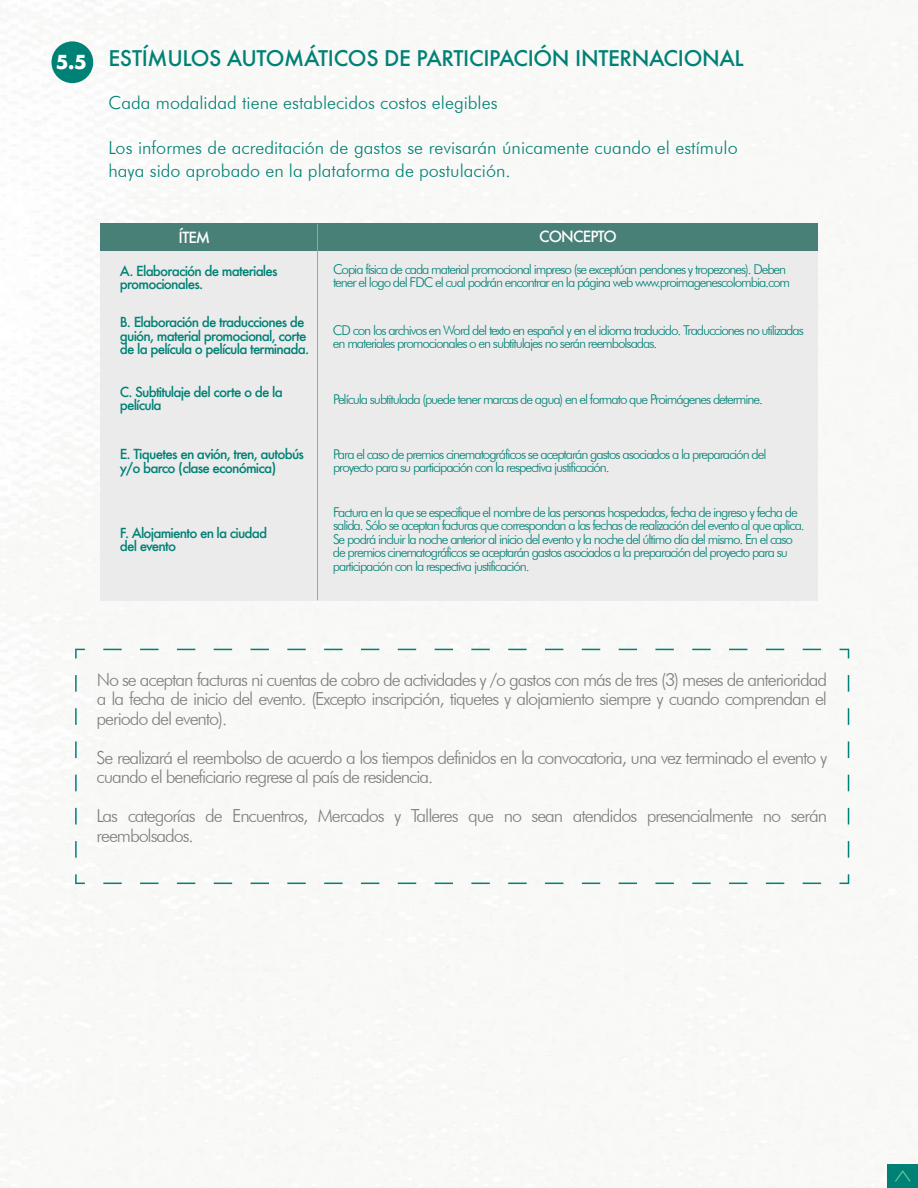
<style>
.page{position:relative;width:918px;height:1188px;background:#fff}
.page>*{position:absolute;margin:0;border:0;box-sizing:border-box;transform-origin:0 0}
.t1{font:500 21px "Futura";letter-spacing:-.02em;color:#008175}
.t2{font:700 18.75px "Futura";color:#fff}
.t3{font:300 18px/19.5px "Futura BT";letter-spacing:-.06em;color:#7e7f80}
.t4{font:300 18px/22.5px "Futura BT";color:#008175}
.t5{font:500 15px "Futura";letter-spacing:-.06em;color:#fff}
.t6{font:300 13.5px/13.5px "Futura BT";letter-spacing:-.08em;color:#008175}
.t7{font:500 13.5px/13.5px "Futura";letter-spacing:-.06em;color:#008175}
</style>
<div class="page">
<img style="left:0;top:0;width:918px;height:1188px">
<div style="left:887px;top:1164px;width:31px;height:24px;background:#008175"></div>
<svg style="left:895px;top:1170px;width:16px;height:12px"></svg>
<div style="left:100px;top:251px;width:717px;height:349px;background:#ebebec"></div>
<div style="left:100px;top:223px;width:717px;height:28px;background:#487f77"></div>
<svg style="left:840px;top:874px;width:9px;height:10px"></svg>
<svg style="left:103px;top:883px;width:19px;height:1px"></svg>
<svg style="left:140px;top:883px;width:19px;height:1px"></svg>
<svg style="left:177px;top:883px;width:18px;height:1px"></svg>
<svg style="left:214px;top:883px;width:18px;height:1px"></svg>
<svg style="left:251px;top:883px;width:18px;height:1px"></svg>
<svg style="left:287px;top:883px;width:19px;height:1px"></svg>
<svg style="left:324px;top:883px;width:19px;height:1px"></svg>
<svg style="left:361px;top:883px;width:18px;height:1px"></svg>
<svg style="left:398px;top:883px;width:18px;height:1px"></svg>
<svg style="left:435px;top:883px;width:18px;height:1px"></svg>
<svg style="left:471px;top:883px;width:19px;height:1px"></svg>
<svg style="left:508px;top:883px;width:19px;height:1px"></svg>
<svg style="left:545px;top:883px;width:18px;height:1px"></svg>
<svg style="left:582px;top:883px;width:18px;height:1px"></svg>
<svg style="left:619px;top:883px;width:18px;height:1px"></svg>
<svg style="left:655px;top:883px;width:19px;height:1px"></svg>
<svg style="left:692px;top:883px;width:19px;height:1px"></svg>
<svg style="left:729px;top:883px;width:18px;height:1px"></svg>
<svg style="left:766px;top:883px;width:18px;height:1px"></svg>
<svg style="left:803px;top:883px;width:18px;height:1px"></svg>
<svg style="left:75px;top:874px;width:10px;height:10px"></svg>
<svg style="left:75px;top:675px;width:2px;height:17px"></svg>
<svg style="left:75px;top:708px;width:2px;height:17px"></svg>
<svg style="left:75px;top:741px;width:2px;height:17px"></svg>
<svg style="left:75px;top:775px;width:2px;height:16px"></svg>
<svg style="left:75px;top:808px;width:2px;height:16px"></svg>
<svg style="left:75px;top:841px;width:2px;height:17px"></svg>
<svg style="left:75px;top:649px;width:10px;height:9px"></svg>
<svg style="left:103px;top:649px;width:19px;height:1px"></svg>
<svg style="left:140px;top:649px;width:19px;height:1px"></svg>
<svg style="left:177px;top:649px;width:18px;height:1px"></svg>
<svg style="left:214px;top:649px;width:18px;height:1px"></svg>
<svg style="left:251px;top:649px;width:18px;height:1px"></svg>
<svg style="left:287px;top:649px;width:19px;height:1px"></svg>
<svg style="left:324px;top:649px;width:19px;height:1px"></svg>
<svg style="left:361px;top:649px;width:18px;height:1px"></svg>
<svg style="left:398px;top:649px;width:18px;height:1px"></svg>
<svg style="left:435px;top:649px;width:18px;height:1px"></svg>
<svg style="left:471px;top:649px;width:19px;height:1px"></svg>
<svg style="left:508px;top:649px;width:19px;height:1px"></svg>
<svg style="left:545px;top:649px;width:18px;height:1px"></svg>
<svg style="left:582px;top:649px;width:18px;height:1px"></svg>
<svg style="left:619px;top:649px;width:18px;height:1px"></svg>
<svg style="left:655px;top:649px;width:19px;height:1px"></svg>
<svg style="left:692px;top:649px;width:19px;height:1px"></svg>
<svg style="left:729px;top:649px;width:18px;height:1px"></svg>
<svg style="left:766px;top:649px;width:18px;height:1px"></svg>
<svg style="left:803px;top:649px;width:18px;height:1px"></svg>
<svg style="left:840px;top:649px;width:9px;height:9px"></svg>
<svg style="left:848px;top:675px;width:1px;height:17px"></svg>
<svg style="left:848px;top:708px;width:1px;height:17px"></svg>
<svg style="left:848px;top:741px;width:1px;height:17px"></svg>
<svg style="left:848px;top:775px;width:1px;height:16px"></svg>
<svg style="left:848px;top:808px;width:1px;height:16px"></svg>
<svg style="left:848px;top:841px;width:1px;height:17px"></svg>
<div style="left:52px;top:41px;width:41px;height:42px;background:#008175;border-radius:50%"></div>
<h2 class="t2" style="left:56px;top:48px;width:33px">5.5</h2>
<h1 class="t1" style="left:109px;top:44px;width:637px">ESTÍMULOS AUTOMÁTICOS DE PARTICIPACIÓN INTERNACIONAL</h1>
<h3 class="t4" style="left:109px;top:92px;width:391px">Cada modalidad tiene establecidos costos elegibles</h3>
<h3 class="t4" style="left:109px;top:137px;width:631px">Los informes de acreditación de gastos se revisarán únicamente cuando el estímulo haya sido aprobado en la plataforma de postulación.</h3>
<p class="t5" style="left:179px;top:227px;width:33px">ÍTEM</p>
<p class="t5" style="left:539px;top:226px;width:79px">CONCEPTO</p>
<p class="t7" style="left:120px;top:264px;width:159px">A. Elaboración de materiales promocionales.</p>
<p class="t6" style="left:333px;top:262px;width:459px">Copia física de cada material promocional impreso (se exceptúan pendones y tropezones). Deben tener el logo del FDC el cual podrán encontrar en la página web www.proimagenescolombia.com</p>
<p class="t7" style="left:120px;top:315px;width:191px">B. Elaboración de traducciones de guión, material promocional, corte de la película o película terminada.</p>
<p class="t6" style="left:333px;top:323px;width:472px">CD con los archivos en Word del texto en español y en el idioma traducido. Traducciones no utilizadas en materiales promocionales o en subtitulajes no serán reembolsadas.</p>
<p class="t7" style="left:120px;top:385px;width:165px">C. Subtitulaje del corte o de la película</p>
<p class="t7" style="left:120px;top:447px;width:186px">E. Tiquetes en avión, tren, autobús y/o barco (clase económica)</p>
<p class="t6" style="left:333px;top:392px;width:431px">Película subtitulada (puede tener marcas de agua) en el formato que Proimágenes determine.</p>
<p class="t6" style="left:333px;top:447px;width:435px">Para el caso de premios cinematográficos se aceptarán gastos asociados a la preparación del proyecto para su participación con la respectiva justificación.</p>
<p class="t7" style="left:120px;top:526px;width:149px">F. Alojamiento en la ciudad del evento</p>
<p class="t6" style="left:333px;top:505px;width:473px">Factura en la que se especifique el nombre de las personas hospedadas, fecha de ingreso y fecha de salida. Sólo se aceptan facturas que correspondan a las fechas de realización del evento al que aplica.<br>Se podrá incluir la noche anterior al inicio del evento y la noche del último día del mismo. En el caso de premios cinematográficos se aceptarán gastos asociados a la preparación del proyecto para su participación con la respectiva justificación.</p>
<p class="t3" style="left:97px;top:669px;width:732px;text-align:justify">No se aceptan facturas ni cuentas de cobro de actividades y /o gastos con más de tres (3) meses de anterioridad a la fecha de inicio del evento. (Excepto inscripción, tiquetes y alojamiento siempre y cuando comprendan el periodo del evento).</p>
<h3 class="t3" style="left:97px;top:747px;width:732px">Se realizará el reembolso de acuerdo a los tiempos definidos en la convocatoria, una vez terminado el evento y cuando el beneficiario regrese al país de residencia.</h3>
<h3 class="t3" style="left:97px;top:806px;width:732px">Las categorías de Encuentros, Mercados y Talleres que no sean atendidos presencialmente no serán reembolsados.</h3>
</div>
